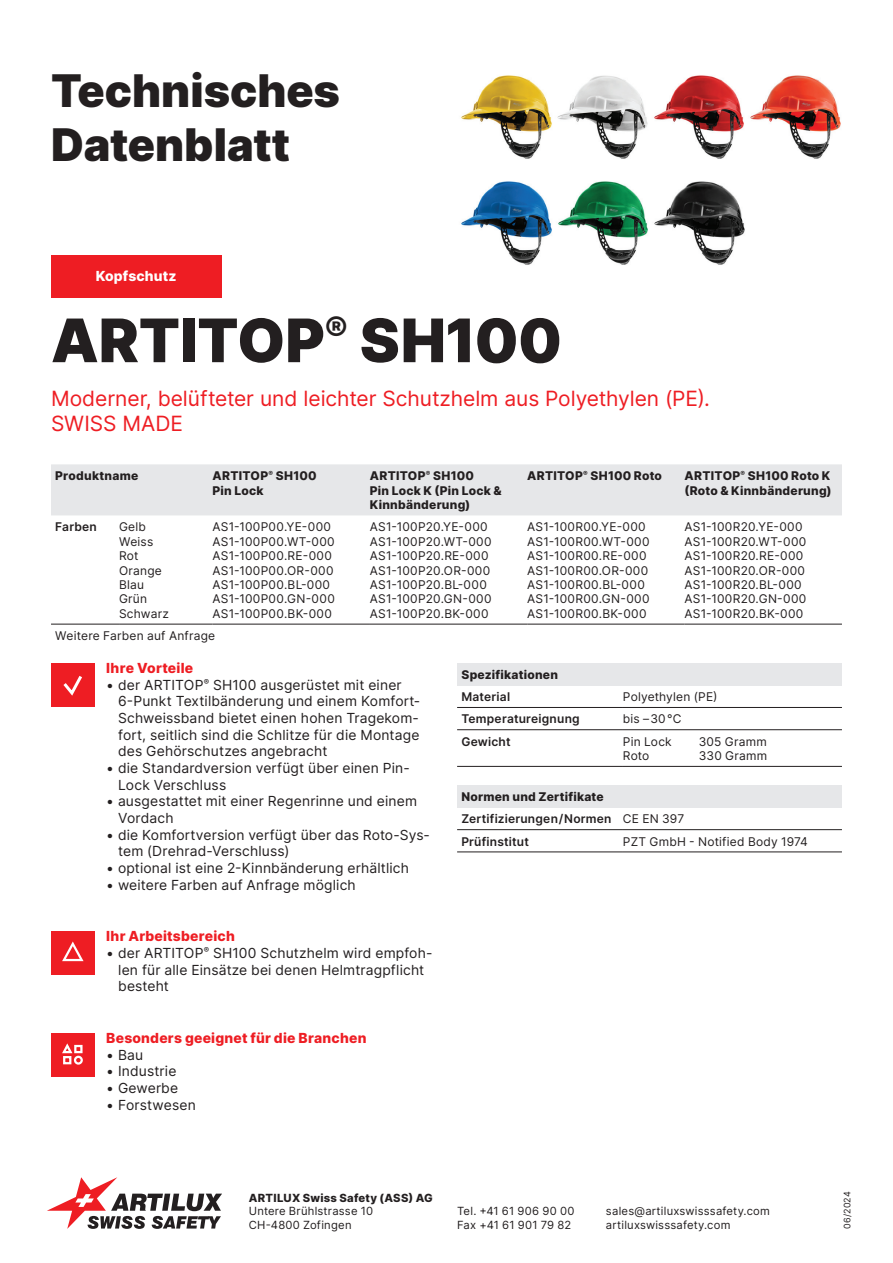
<style>
.page{position:relative;width:893px;height:1263px;background:#fff}
.page>*{position:absolute;margin:0;border:0;box-sizing:border-box;transform-origin:0 0}
.t1{font:900 60px "Inter";color:#231f20}
.t2{font:900 45px/54px "Inter";color:#231f20}
.t3{font:21px/25.2px "Inter";color:#ee1d23}
.t4{font:13.8px/16.6px "Inter";letter-spacing:.01em;color:#231f20}
.t5{font:800 13.8px "Inter";letter-spacing:.015em;color:#ee1d23}
.t6{font:800 13.8px "Inter";letter-spacing:.01em;color:#fff}
.t7{font:12px/14.4px "Inter";letter-spacing:.02em;color:#231f20}
.t8{font:800 12px/14.4px "Inter";letter-spacing:.02em;color:#231f20}
.t9{font:600 12px/22.2px "Inter";letter-spacing:.02em;color:#231f20}
.t10{font:11.25px/13.5px "Inter";letter-spacing:.02em;color:#231f20}
.t11{font:800 11.25px "Inter";letter-spacing:.025em;color:#231f20}
.t12{font:9px "Inter";letter-spacing:.015em;color:#231f20}
.s1{font-weight:800}
.s2{font-weight:400}
</style>
<div class="page">
<svg style="left:47px;top:1177px;width:174px;height:52px"></svg>
<div style="left:51px;top:464px;width:791px;height:51px;background:#e6e7e9"></div>
<hr style="left:51px;top:624px;width:68px;height:1px;background:#231f20">
<hr style="left:119px;top:624px;width:94px;height:1px;background:#231f20">
<hr style="left:213px;top:624px;width:157px;height:1px;background:#231f20">
<hr style="left:370px;top:624px;width:157px;height:1px;background:#231f20">
<hr style="left:527px;top:624px;width:158px;height:1px;background:#231f20">
<hr style="left:685px;top:624px;width:157px;height:1px;background:#231f20">
<div style="left:51px;top:663px;width:44px;height:43px;background:#ee1d23"></div>
<svg style="left:63px;top:676px;width:19px;height:20px"></svg>
<div style="left:51px;top:931px;width:44px;height:44px;background:#ee1d23"></div>
<svg style="left:62px;top:941px;width:22px;height:20px"></svg>
<div style="left:51px;top:1033px;width:44px;height:43px;background:#ee1d23"></div>
<div style="left:74px;top:1045px;width:9px;height:8px;border:2px solid #fff"></div>
<div style="left:63px;top:1056px;width:8px;height:8px;border:2px solid #fff"></div>
<div style="left:74px;top:1056px;width:9px;height:9px;border:2px solid #fff;border-radius:50%"></div>
<svg style="left:62px;top:1043px;width:11px;height:11px"></svg>
<div style="left:457px;top:663px;width:385px;height:22px;background:#e6e7e9"></div>
<hr style="left:457px;top:707px;width:166px;height:1px;background:#231f20">
<hr style="left:623px;top:707px;width:219px;height:1px;background:#231f20">
<hr style="left:457px;top:729px;width:166px;height:1px;background:#231f20">
<hr style="left:623px;top:729px;width:219px;height:1px;background:#231f20">
<hr style="left:457px;top:766px;width:166px;height:1px;background:#231f20">
<hr style="left:623px;top:766px;width:219px;height:1px;background:#231f20">
<div style="left:457px;top:785px;width:385px;height:22px;background:#e6e7e9"></div>
<hr style="left:457px;top:829px;width:166px;height:1px;background:#231f20">
<hr style="left:623px;top:829px;width:219px;height:1px;background:#231f20">
<hr style="left:457px;top:852px;width:166px;height:1px;background:#231f20">
<hr style="left:623px;top:852px;width:219px;height:1px;background:#231f20">
<div style="left:51px;top:255px;width:170px;height:43px;background:#ee1d23"></div>
<img style="left:461px;top:75px;width:380px;height:84px">
<img style="left:461px;top:181px;width:284px;height:84px">
<h2 class="t2" style="left:51px;top:63px;width:291px">Technisches<br>Datenblatt</h2>
<p class="t6" style="left:96px;top:266px;width:82px">Kopfschutz</p>
<h1 class="t1" style="left:51px;top:297px;width:512px">ARTITOP<sup>®</sup> SH100</h1>
<h3 class="t3" style="left:51px;top:385px;width:660px">Moderner, belüfteter und leichter Schutzhelm aus Polyethylen (PE).<br>SWISS MADE</h3>
<p class="t8" style="left:55px;top:468px;width:85px">Produktname</p>
<p class="t8" style="left:213px;top:468px;width:106px">ARTITOP<sup>®</sup> SH100<br>Pin Lock</p>
<p class="t8" style="left:370px;top:468px;width:133px">ARTITOP<sup>®</sup> SH100<br>Pin Lock K (Pin Lock &amp;<br>Kinnbänderung)</p>
<p class="t8" style="left:527px;top:468px;width:136px">ARTITOP<sup>®</sup> SH100 Roto</p>
<p class="t8" style="left:685px;top:468px;width:149px">ARTITOP<sup>®</sup> SH100 Roto K (Roto &amp; Kinnbänderung)</p>
<p class="t9" style="left:55px;top:516px;width:43px">Farben</p>
<p class="t7" style="left:119px;top:519px;width:51px">Gelb<br>Weiss<br>Rot<br>Orange<br>Blau<br>Grün<br>Schwarz</p>
<p class="t7" style="left:213px;top:519px;width:124px">AS1-100P00.YE-000<br>AS1-100P00.WT-000<br>AS1-100P00.RE-000<br>AS1-100P00.OR-000<br>AS1-100P00.BL-000<br>AS1-100P00.GN-000<br>AS1-100P00.BK-000</p>
<p class="t7" style="left:370px;top:519px;width:123px">AS1-100P20.YE-000<br>AS1-100P20.WT-000<br>AS1-100P20.RE-000<br>AS1-100P20.OR-000<br>AS1-100P20.BL-000<br>AS1-100P20.GN-000<br>AS1-100P20.BK-000</p>
<p class="t7" style="left:527px;top:519px;width:124px">AS1-100R00.YE-000<br>AS1-100R00.WT-000<br>AS1-100R00.RE-000<br>AS1-100R00.OR-000<br>AS1-100R00.BL-000<br>AS1-100R00.GN-000<br>AS1-100R00.BK-000</p>
<p class="t7" style="left:685px;top:519px;width:123px">AS1-100R20.YE-000<br>AS1-100R20.WT-000<br>AS1-100R20.RE-000<br>AS1-100R20.OR-000<br>AS1-100R20.BL-000<br>AS1-100R20.GN-000<br>AS1-100R20.BK-000</p>
<p class="t7" style="left:55px;top:628px;width:161px">Weitere Farben auf Anfrage</p>
<p class="t5" style="left:106px;top:658px;width:88px">Ihre Vorteile</p>
<p class="t4" style="left:118px;top:676px;width:304px;text-indent:-12px">• der ARTITOP<sup>®</sup> SH100 ausgerüstet mit einer 6-Punkt Textilbänderung und einem Komfort-Schweissband bietet einen hohen Tragekom&shy;fort, seitlich sind die Schlitze für die Montage des Gehörschutzes angebracht</p>
<p class="t4" style="left:118px;top:759px;width:293px;text-indent:-12px">• die Standardversion verfügt über einen Pin-<br>Lock Verschluss</p>
<p class="t4" style="left:118px;top:793px;width:300px;text-indent:-12px">• ausgestattet mit einer Regenrinne und einem<br>Vordach</p>
<p class="t4" style="left:118px;top:826px;width:313px;text-indent:-12px">• die Komfortversion verfügt über das Roto-Sys&shy;tem (Drehrad-Verschluss)</p>
<p class="t4" style="left:106px;top:859px;width:304px">• optional ist eine 2-Kinnbänderung erhältlich</p>
<p class="t4" style="left:106px;top:876px;width:251px">• weitere Farben auf Anfrage möglich</p>
<p class="t5" style="left:106px;top:926px;width:130px">Ihr Arbeitsbereich</p>
<p class="t4" style="left:118px;top:944px;width:316px;text-indent:-12px">• der ARTITOP<sup>®</sup> SH100 Schutzhelm wird empfoh&shy;len für alle Einsätze bei denen Helmtragpflicht besteht</p>
<p class="t8" style="left:461px;top:667px;width:98px">Spezifikationen</p>
<p class="t9" style="left:461px;top:685px;width:50px">Material</p>
<p class="t7" style="left:623px;top:689px;width:96px">Polyethylen (PE)</p>
<p class="t9" style="left:461px;top:708px;width:120px">Temperatureignung</p>
<p class="t7" style="left:623px;top:711px;width:60px">bis – 30°C</p>
<p class="t9" style="left:461px;top:730px;width:51px">Gewicht</p>
<p class="t7" style="left:623px;top:734px;width:50px">Pin Lock</p>
<p class="t7" style="left:699px;top:734px;width:70px">305 Gramm</p>
<p class="t7" style="left:623px;top:748px;width:28px">Roto</p>
<p class="t7" style="left:699px;top:748px;width:70px">330 Gramm</p>
<p class="t9" style="left:461px;top:785px;width:224px"><span class="s1">Normen und Zertifikate<br></span>Zertifizierungen/Normen <span class="s2">CE EN 397<br></span>Prüfinstitut</p>
<p class="t7" style="left:623px;top:834px;width:186px">PZT GmbH - Notified Body 1974</p>
<p class="t5" style="left:106px;top:1028px;width:262px">Besonders geeignet für die Branchen</p>
<p class="t4" style="left:106px;top:1046px;width:38px">• Bau</p>
<p class="t4" style="left:106px;top:1062px;width:72px">• Industrie</p>
<p class="t4" style="left:106px;top:1079px;width:73px">• Gewerbe</p>
<p class="t4" style="left:106px;top:1096px;width:91px">• Forstwesen</p>
<p class="t11" style="left:249px;top:1190px;width:186px">ARTILUX Swiss Safety (ASS) AG</p>
<p class="t10" style="left:249px;top:1204px;width:126px">Untere Brühlstrasse 10<br>CH-4800 Zofingen</p>
<p class="t10" style="left:457px;top:1204px;width:119px">Tel. +41 61 906 90 00<br>Fax +41 61 901 79 82</p>
<p class="t10" style="left:606px;top:1204px;width:165px">sales@artiluxswisssafety.com artiluxswisssafety.com</p>
<p class="t12" style="left:841px;top:1229px;width:39px;rotate:-90deg">06/2024</p>
</div>
